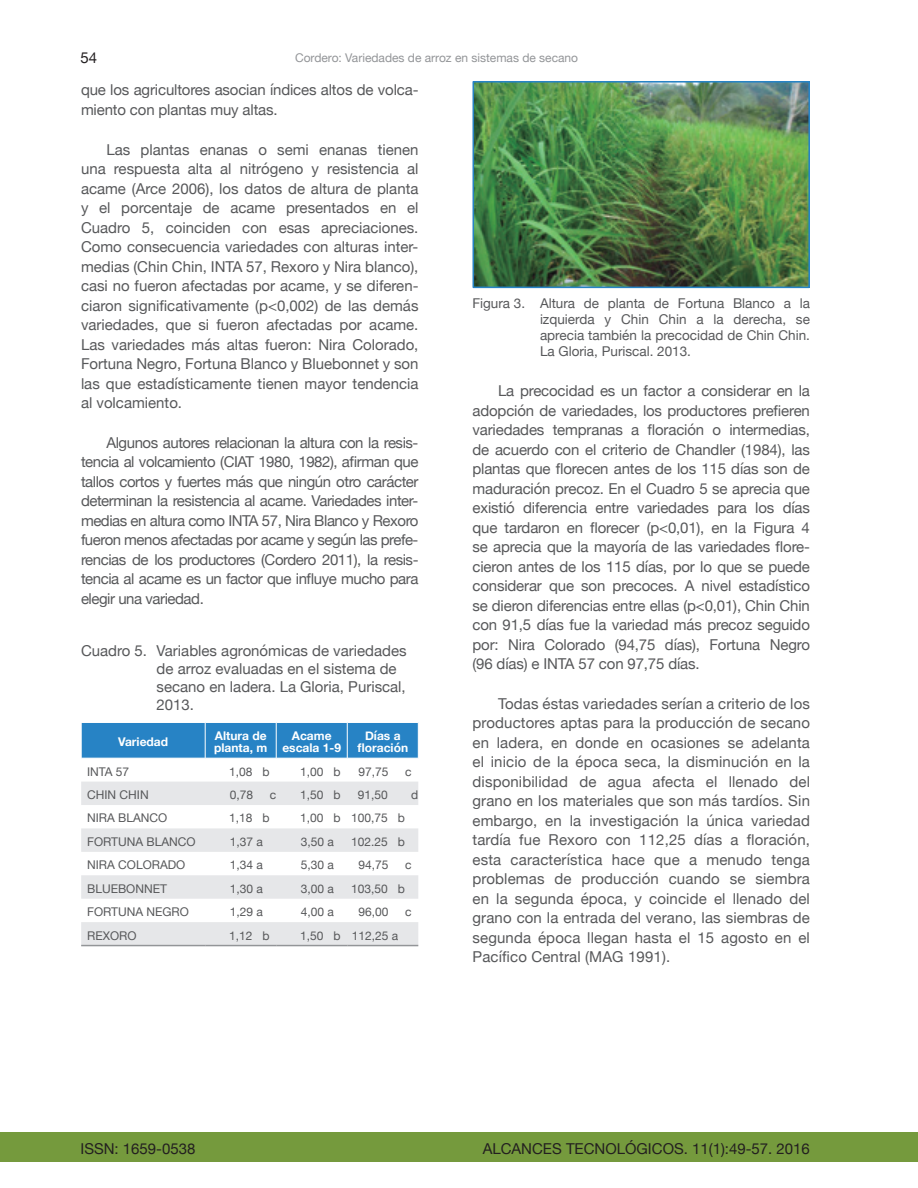
<style>
.page{position:relative;width:918px;height:1188px;background:#fff}
.page>*{position:absolute;margin:0;border:0;box-sizing:border-box;transform-origin:0 0}
.t1{font:15px/19.5px "Helvetica Neue";color:#57585a;text-align:justify}
.t2{font:15px "Helvetica Neue";color:#231f20}
.t3{font:13.5px/16.2px "Helvetica Neue";color:#57585a;text-align:justify}
.t4{font:12px "Helvetica Neue";color:#57585a}
.t5{font:700 12px/12px "Helvetica Neue";color:#fff;text-align:center}
.t6{font:12px "Helvetica Neue";color:#939598}
</style>
<div class="page">
<div style="left:0;top:1132px;width:918px;height:30px;background:#759a3d"></div>
<div style="left:82px;top:723px;width:336px;height:35px;background:#2783c5"></div>
<svg style="left:81px;top:782px;width:337px;height:163px;fill:#e6e7e9"></svg>
<hr style="left:205px;top:723px;width:1px;height:35px;background:#fff">
<hr style="left:276px;top:723px;width:1px;height:35px;background:#fff">
<hr style="left:347px;top:723px;width:1px;height:35px;background:#fff">
<hr style="left:81px;top:945px;width:124px;height:1px;background:#939598">
<hr style="left:205px;top:945px;width:71px;height:1px;background:#939598">
<hr style="left:276px;top:945px;width:71px;height:1px;background:#939598">
<hr style="left:347px;top:945px;width:71px;height:1px;background:#939598">
<img style="left:476px;top:84px;width:331px;height:201px">
<div style="left:473px;top:81px;width:337px;height:207px;border:2px solid #2783c5"></div>
<p class="t2" style="left:80px;top:47px;width:18px">54</p>
<p class="t6" style="left:295px;top:49px;width:285px">Cordero: Variedades de arroz en sistemas de secano</p>
<p class="t1" style="left:81px;top:81px;width:339px">que los agricultores asocian índices altos de volca&shy;miento con plantas muy altas.</p>
<p class="t1" style="left:81px;top:140px;width:339px;text-indent:26px">Las plantas enanas o semi enanas tienen una respuesta alta al nitrógeno y resistencia al acame (Arce 2006), los datos de altura de planta y el porcentaje de acame presentados en el Cuadro 5, coinciden con esas apreciaciones.<br>Como consecuencia variedades con alturas inter&shy;medias (Chin Chin, INTA 57, Rexoro y Nira blanco), casi no fueron afectadas por acame, y se diferen&shy;ciaron significativamente (p&lt;0,002) de las demás variedades, que si fueron afectadas por acame.<br>Las variedades más altas fueron: Nira Colorado, Fortuna Negro, Fortuna Blanco y Bluebonnet y son las que estadísticamente tienen mayor tendencia al volcamiento.</p>
<p class="t1" style="left:81px;top:434px;width:339px;text-indent:26px">Algunos autores relacionan la altura con la resis&shy;tencia al volcamiento (CIAT 1980, 1982), afirman que tallos cortos y fuertes más que ningún otro carácter determinan la resistencia al acame. Variedades inter&shy;medias en altura como INTA 57, Nira Blanco y Rexoro fueron menos afectadas por acame y según las prefe&shy;rencias de los productores (Cordero 2011), la resis&shy;tencia al acame es un factor que influye mucho para elegir una variedad.</p>
<p class="t1" style="left:157px;top:642px;width:252px;line-height:18px;text-align:left;text-indent:-76px">Cuadro 5. Variables agronómicas de variedades de arroz evaluadas en el sistema de secano en ladera. La Gloria, Puriscal,<br>2013.</p>
<p class="t5" style="left:118px;top:736px;width:51px">Variedad</p>
<p class="t5" style="left:214px;top:730px;width:55px;text-align:left">Altura de planta, m</p>
<p class="t5" style="left:282px;top:730px;width:60px">Acame escala 1-9</p>
<p class="t5" style="left:357px;top:730px;width:52px">Días a floración</p>
<p class="t4" style="left:87px;top:763px;width:44px">INTA 57</p>
<p class="t4" style="left:229px;top:763px;width:42px">1,08 b</p>
<p class="t4" style="left:300px;top:763px;width:42px">1,00 b</p>
<p class="t4" style="left:358px;top:763px;width:32px">97,75</p>
<p class="t4" style="left:405px;top:763px;width:8px">c</p>
<p class="t4" style="left:87px;top:786px;width:63px">CHIN CHIN</p>
<p class="t4" style="left:230px;top:786px;width:25px">0,78</p>
<p class="t4" style="left:270px;top:786px;width:8px">c</p>
<p class="t4" style="left:300px;top:786px;width:42px">1,50 b</p>
<p class="t4" style="left:358px;top:786px;width:32px">91,50</p>
<p class="t4" style="left:411px;top:786px;width:9px">d</p>
<p class="t4" style="left:87px;top:810px;width:82px">NIRA BLANCO</p>
<p class="t4" style="left:229px;top:810px;width:42px">1,18 b</p>
<p class="t4" style="left:300px;top:810px;width:106px">1,00 b 100,75 b</p>
<p class="t4" style="left:87px;top:833px;width:110px">FORTUNA BLANCO</p>
<p class="t4" style="left:230px;top:833px;width:35px">1,37 a</p>
<p class="t4" style="left:301px;top:833px;width:35px">3,50 a</p>
<p class="t4" style="left:351px;top:833px;width:55px">102.25 b</p>
<p class="t4" style="left:87px;top:856px;width:100px">NIRA COLORADO</p>
<p class="t4" style="left:230px;top:856px;width:35px">1,34 a</p>
<p class="t4" style="left:301px;top:856px;width:35px">5,30 a</p>
<p class="t4" style="left:358px;top:856px;width:32px">94,75</p>
<p class="t4" style="left:405px;top:856px;width:8px">c</p>
<p class="t4" style="left:87px;top:880px;width:81px">BLUEBONNET</p>
<p class="t4" style="left:230px;top:880px;width:35px">1,30 a</p>
<p class="t4" style="left:301px;top:880px;width:35px">3,00 a</p>
<p class="t4" style="left:351px;top:880px;width:55px">103,50 b</p>
<p class="t4" style="left:87px;top:903px;width:103px">FORTUNA NEGRO</p>
<p class="t4" style="left:230px;top:903px;width:35px">1,29 a</p>
<p class="t4" style="left:301px;top:903px;width:35px">4,00 a</p>
<p class="t4" style="left:358px;top:903px;width:32px">96,00</p>
<p class="t4" style="left:405px;top:903px;width:8px">c</p>
<p class="t4" style="left:87px;top:927px;width:51px">REXORO</p>
<p class="t4" style="left:229px;top:927px;width:42px">1,12 b</p>
<p class="t4" style="left:300px;top:927px;width:100px">1,50 b 112,25 a</p>
<p class="t3" style="left:540px;top:296px;width:272px;text-indent:-68px">Figura 3. Altura de planta de Fortuna Blanco a la izquierda y Chin Chin a la derecha, se aprecia también la precocidad de Chin Chin.<br>La Gloria, Puriscal. 2013.</p>
<p class="t1" style="left:472px;top:382px;width:339px;text-indent:26px">La precocidad es un factor a considerar en la adopción de variedades, los productores prefieren variedades tempranas a floración o intermedias, de acuerdo con el criterio de Chandler (1984), las plantas que florecen antes de los 115 días son de maduración precoz. En el Cuadro 5 se aprecia que existió diferencia entre variedades para los días que tardaron en florecer (p&lt;0,01), en la Figura 4 se aprecia que la mayoría de las variedades flore&shy;cieron antes de los 115 días, por lo que se puede considerar que son precoces. A nivel estadístico se dieron diferencias entre ellas (p&lt;0,01), Chin Chin con 91,5 días fue la variedad más precoz seguido por: Nira Colorado (94,75 días), Fortuna Negro (96 días) e INTA 57 con 97,75 días.</p>
<p class="t1" style="left:472px;top:695px;width:339px;text-indent:26px">Todas éstas variedades serían a criterio de los productores aptas para la producción de secano en ladera, en donde en ocasiones se adelanta el inicio de la época seca, la disminución en la disponibilidad de agua afecta el llenado del grano en los materiales que son más tardíos. Sin embargo, en la investigación la única variedad tardía fue Rexoro con 112,25 días a floración, esta característica hace que a menudo tenga problemas de producción cuando se siembra en la segunda época, y coincide el llenado del grano con la entrada del verano, las siembras de segunda época llegan hasta el 15 agosto en el Pacífico Central (MAG 1991).</p>
<p class="t2" style="left:80px;top:1137px;width:117px">ISSN: 1659-0538</p>
<p class="t2" style="left:483px;top:1137px;width:329px">ALCANCES TECNOLÓGICOS. 11(1):49-57. 2016</p>
</div>
